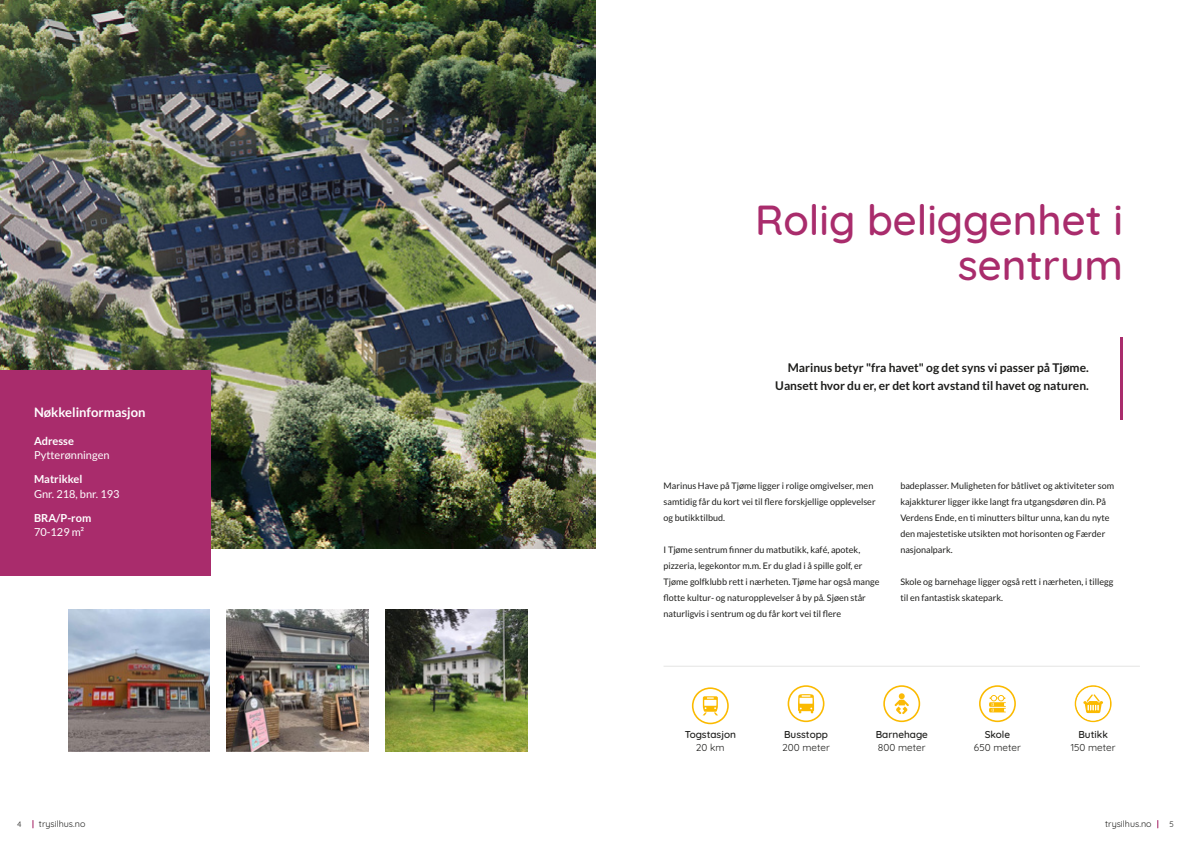
<style>
.page{position:relative;width:1191px;height:842px;background:#fff}
.page>*{position:absolute;margin:0;border:0;box-sizing:border-box;transform-origin:0 0}
.t1{font:500 42px/45px "Quicksand";color:#a92c6c;text-align:right}
.t2{font:700 13px "Lato";color:#fff}
.t3{font:700 12px/18px "Lato";color:#1d1d1b;text-align:right}
.t4{font:11px "Lato";color:#fff}
.t5{font:700 11px "Lato";color:#fff}
.t6{font:500 10px "Quicksand";color:#1d1d1b}
.t7{font:10px "Quicksand";color:#1d1d1b}
.t8{font:9px/16px "Lato";color:#1d1d1b}
.t9{font:9px "Quicksand";color:#1d1d1b}
.t10{font:8px "Quicksand";color:#1d1d1b}
</style>
<div class="page">
<img style="left:0;top:0;width:595px;height:548px">
<div style="left:0;top:370px;width:211px;height:205px;background:#a92c6c"></div>
<img style="left:68px;top:609px;width:142px;height:142px">
<img style="left:227px;top:609px;width:142px;height:142px">
<img style="left:385px;top:609px;width:142px;height:142px">
<hr style="left:1120px;top:338px;width:3px;height:82px;background:#a92c6c">
<svg style="left:787px;top:685px;width:37px;height:37px"></svg>
<svg style="left:692px;top:687px;width:37px;height:37px"></svg>
<hr style="left:663px;top:666px;width:477px;height:1px;background:#e4e4e3">
<svg style="left:979px;top:685px;width:37px;height:37px"></svg>
<svg style="left:883px;top:685px;width:37px;height:37px"></svg>
<svg style="left:1074px;top:685px;width:37px;height:37px"></svg>
<h2 class="t2" style="left:34px;top:404px;width:113px">Nøkkelinformasjon</h2>
<p class="t5" style="left:34px;top:434px;width:41px">Adresse</p>
<p class="t5" style="left:34px;top:473px;width:50px">Matrikkel</p>
<p class="t5" style="left:34px;top:511px;width:59px">BRA/P‑rom</p>
<p class="t4" style="left:34px;top:449px;width:77px">Pytterønningen</p>
<p class="t4" style="left:34px;top:488px;width:87px">Gnr. 218, bnr. 193</p>
<p class="t4" style="left:34px;top:526px;width:52px">70‑129 m²</p>
<p class="t10" style="left:17px;top:818px;width:6px">4</p>
<p class="t9" style="left:39px;top:817px;width:48px">trysilhus.no</p>
<h1 class="t1" style="left:755px;top:194px;width:369px">Rolig beliggenhet i sentrum</h1>
<h3 class="t3" style="left:775px;top:358px;width:315px">Marinus betyr "fra havet" og det syns vi passer på Tjøme.<br>Uansett hvor du er, er det kort avstand til havet og naturen.</h3>
<p class="t8" style="left:663px;top:477px;width:214px">Marinus Have på Tjøme ligger i rolige omgivelser, men samtidig får du kort vei til flere forskjellige opplevelser og butikktilbud.</p>
<p class="t8" style="left:663px;top:541px;width:217px">I Tjøme sentrum finner du matbutikk, kafé, apotek, pizzeria, legekontor m.m. Er du glad i å spille golf, er Tjøme golfklubb rett i nærheten. Tjøme har også mange flotte kultur‑ og naturopplevelser å by på. Sjøen står naturligvis i sentrum og du får kort vei til flere</p>
<p class="t8" style="left:900px;top:477px;width:215px">badeplasser. Muligheten for båtlivet og aktiviteter som kajakkturer ligger ikke langt fra utgangsdøren din. På Verdens Ende, en ti minutters biltur unna, kan du nyte den majestetiske utsikten mot horisonten og Færder nasjonalpark.</p>
<p class="t8" style="left:900px;top:573px;width:215px">Skole og barnehage ligger også rett i nærheten, i tillegg til en fantastisk skatepark.</p>
<p class="t6" style="left:684px;top:726px;width:53px">Togstasjon</p>
<p class="t6" style="left:784px;top:726px;width:45px">Busstopp</p>
<p class="t6" style="left:875px;top:726px;width:54px">Barnehage</p>
<p class="t6" style="left:984px;top:726px;width:27px">Skole</p>
<p class="t6" style="left:1078px;top:726px;width:31px">Butikk</p>
<p class="t7" style="left:696px;top:740px;width:30px">20 km</p>
<p class="t7" style="left:782px;top:740px;width:49px">200 meter</p>
<p class="t7" style="left:878px;top:740px;width:49px">800 meter</p>
<p class="t7" style="left:974px;top:740px;width:48px">650 meter</p>
<p class="t7" style="left:1070px;top:740px;width:46px">150 meter</p>
<p class="t9" style="left:1105px;top:817px;width:48px">trysilhus.no</p>
<p class="t10" style="left:1169px;top:818px;width:6px">5</p>
</div>
